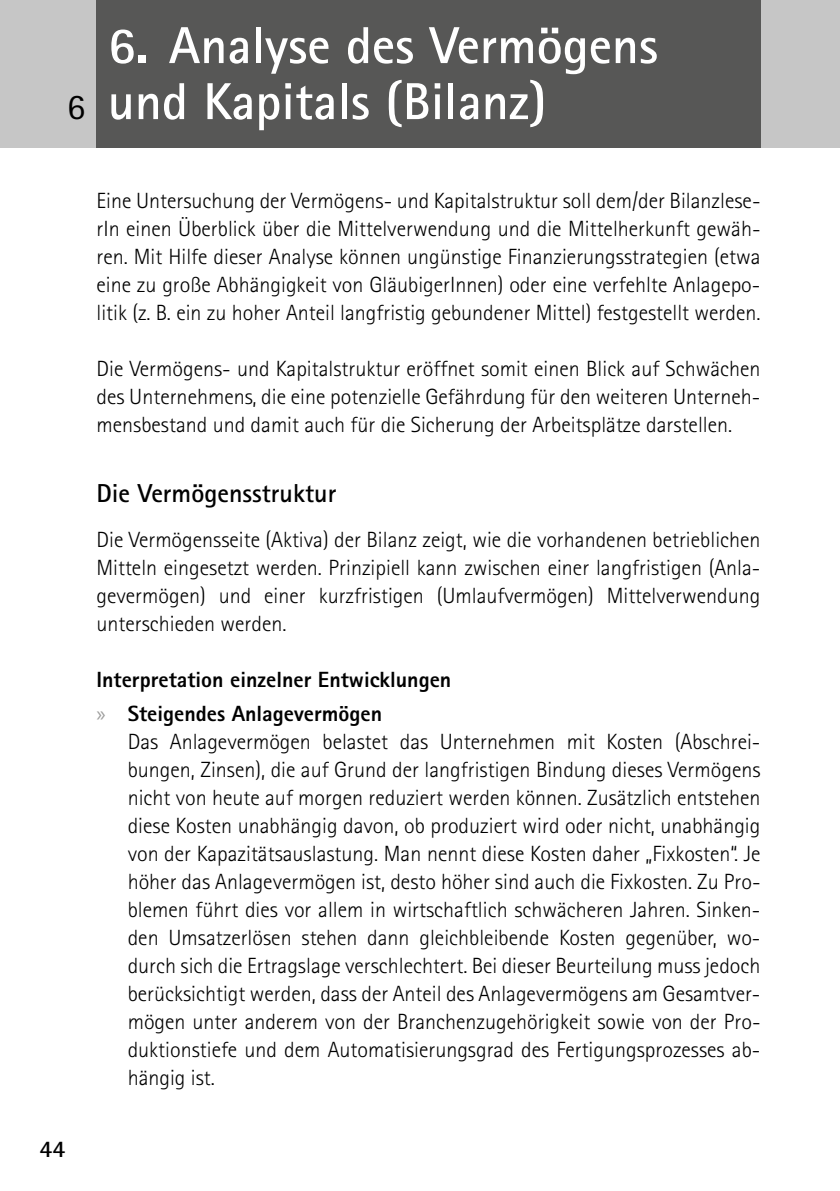
<style>
.page{position:relative;width:840px;height:1191px;background:#fff}
.page>*{position:absolute;margin:0;border:0;box-sizing:border-box;transform-origin:0 0}
.t1{font:700 52px/56px "Rotis Sans Serif Std";color:#fff}
.t2{font:36px "Rotis Sans Serif Std";color:#000}
.t3{font:700 26px "Rotis Sans Serif Std";color:#000}
.t4{font:700 24px "Rotis Sans Serif Std";color:#000}
.t5{font:300 22px/28px "Rotis Sans Serif Std";color:#000;text-align:justify}
.t6{font:800 22px/33.6px "Rotis Sans Serif Std";color:#000}
.s1{font-family:"Myriad Pro";font-weight:400;color:#9d9d9c}
</style>
<div class="page">
<div style="left:0;top:0;width:839px;height:147px;background:#c6c6c6"></div>
<div style="left:96px;top:0;width:664px;height:147px;background:#575756"></div>
<h2 class="t2" style="left:67px;top:86px;width:20px">6</h2>
<h1 class="t1" style="left:108px;top:16px;width:551px">6. Analyse des Vermögens und Kapitals (Bilanz)</h1>
<p class="t4" style="left:40px;top:1133px;width:27px">44</p>
<p class="t5" style="left:96px;top:187px;width:665px">Eine Untersuchung der Vermögens- und Kapitalstruktur soll dem/der Bilanzlese&shy;rIn einen Überblick über die Mittelverwendung und die Mittelherkunft gewäh&shy;ren. Mit Hilfe dieser Analyse können ungünstige Finanzierungsstrategien (etwa eine zu große Abhängigkeit von GläubigerInnen) oder eine verfehlte Anlagepo&shy;litik (z. B. ein zu hoher Anteil langfristig gebundener Mittel) festgestellt werden.</p>
<p class="t5" style="left:96px;top:355px;width:665px">Die Vermögens- und Kapitalstruktur eröffnet somit einen Blick auf Schwächen des Unternehmens, die eine potenzielle Gefährdung für den weiteren Unterneh&shy;mensbestand und damit auch für die Sicherung der Arbeitsplätze darstellen.</p>
<p class="t3" style="left:96px;top:476px;width:241px">Die Vermögensstruktur</p>
<p class="t5" style="left:96px;top:525px;width:665px">Die Vermögensseite (Aktiva) der Bilanz zeigt, wie die vorhandenen betrieblichen Mitteln eingesetzt werden. Prinzipiell kann zwischen einer langfristigen (Anla&shy;gevermögen) und einer kurzfristigen (Umlaufvermögen) Mittelverwendung unterschieden werden.</p>
<p class="t6" style="left:96px;top:662px;width:356px">Interpretation einzelner Entwicklungen <span class="s1">x</span> Steigendes Anlagevermögen</p>
<p class="t5" style="left:128px;top:727px;width:634px">Das Anlagevermögen belastet das Unternehmen mit Kosten (Abschrei&shy;bungen, Zinsen), die auf Grund der langfristigen Bindung dieses Vermögens nicht von heute auf morgen reduziert werden können. Zusätzlich entstehen diese Kosten unabhängig davon, ob produziert wird oder nicht, unabhängig von der Kapazitätsauslastung. Man nennt diese Kosten daher „Fixkosten“. Je höher das Anlagevermögen ist, desto höher sind auch die Fixkosten. Zu Pro&shy;blemen führt dies vor allem in wirtschaftlich schwächeren Jahren. Sinken&shy;den Umsatzerlösen stehen dann gleichbleibende Kosten gegenüber, wo&shy;durch sich die Ertragslage verschlechtert. Bei dieser Beurteilung muss jedoch berücksichtigt werden, dass der Anteil des Anlagevermögens am Gesamtver&shy;mögen unter anderem von der Branchenzugehörigkeit sowie von der Pro&shy;duktionstiefe und dem Automatisierungsgrad des Fertigungsprozesses ab&shy;hängig ist.</p>
</div>
